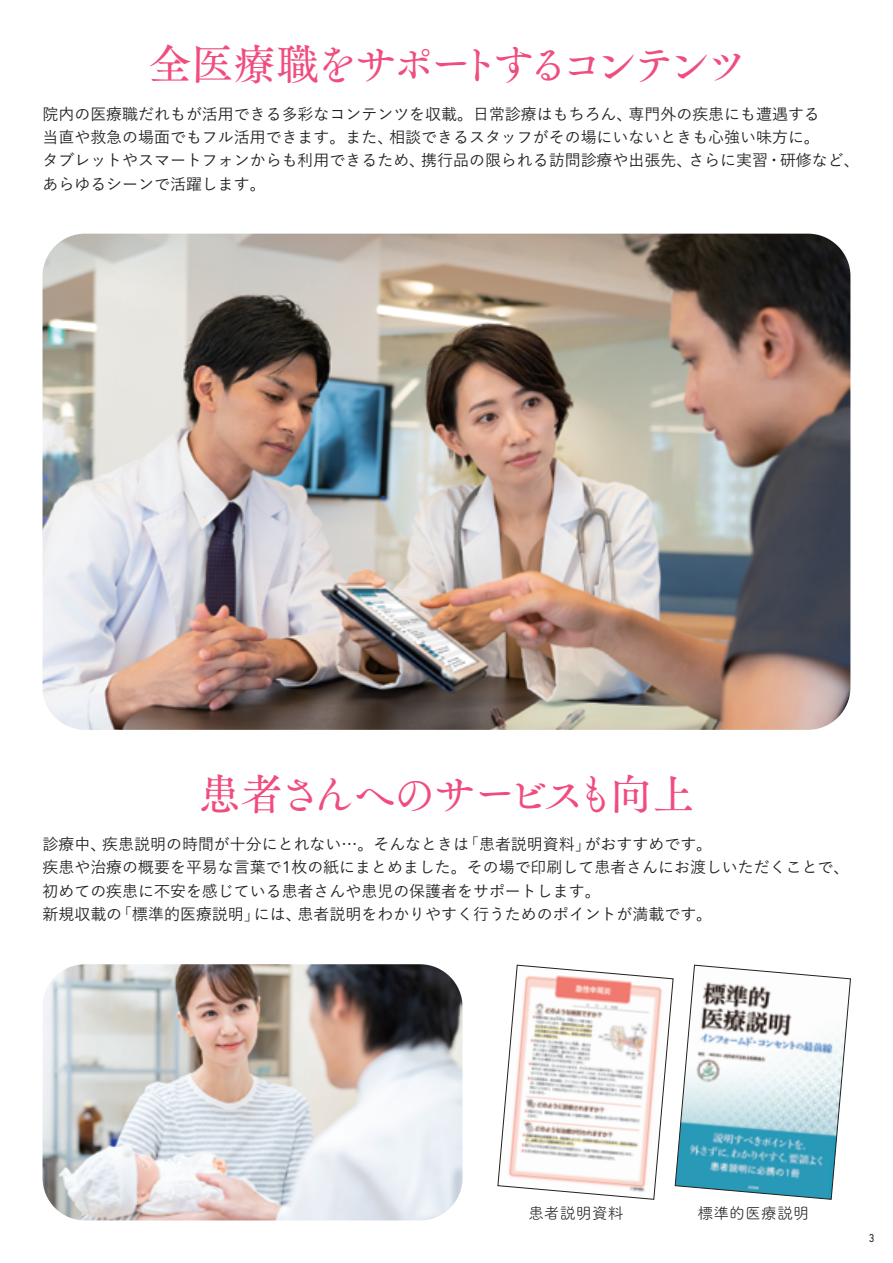
<style>
.page{position:relative;width:893px;height:1263px;background:#fff}
.page>*{position:absolute;margin:0;border:0;box-sizing:border-box;transform-origin:0 0}
.t1{font:42.45px "Tsuku A Old Min Pr 6 N M";letter-spacing:-.13em;color:#f04c7e}
.t2{font:42.45px "Tsuku A Old Min Pr 6 N M";letter-spacing:-.085em;color:#f04c7e}
.t3{font:500 15.9px/23.4px "Yu Go Pr 6 N";color:#231f20}
.t4{font:15.9px "Tsuku A Rd Gothic Std R";color:#231f20}
.t5{font:11.7px "DIN Next LT Pro";color:#231f20;scale:.9 1}
.s1{font-family:"Hira Min Pro N W2";font-weight:400}
.s2{font-family:"Avenir Next LT Pro";font-weight:400;font-size:16.8px}
</style>
<div class="page">
<svg style="left:497px;top:965px;width:354px;height:235px"></svg>
<img style="left:43px;top:234px;width:807px;height:496px">
<img style="left:43px;top:964px;width:420px;height:256px">
<h1 class="t1" style="left:149px;top:26px;width:600px">全医療職をサポートするコンテンツ</h1>
<p class="t3" style="left:43px;top:100px;width:819px">院内の医療職だれもが活用できる多彩なコンテンツを収載。日常診療はもちろん、専門外の疾患にも遭遇する<br>当直や救急の場面でもフル活用できます。また、相談できるスタッフがその場にいないときも心強い味方に。<br>タブレットやスマートフォンからも利用できるため、携行品の限られる訪問診療や出張先、さらに実習・研修など、あらゆるシーンで活躍します。</p>
<h1 class="t2" style="left:198px;top:757px;width:498px">患者さんへのサービスも向上</h1>
<p class="t3" style="left:43px;top:830px;width:808px">診療中、疾患説明の時間が十分にとれない…。そんなときは<span class="s1">「</span>患者説明資料<span class="s1">」</span>がおすすめです。<br>疾患や治療の概要を平易な言葉で<span class="s2">1</span>枚の紙にまとめました。その場で印刷して患者さんにお渡しいただくことで、初めての疾患に不安を感じている患者さんや患児の保護者をサポートします。<br>新規収載の<span class="s1">「</span>標準的医療説明<span class="s1">」</span>には、患者説明をわかりやすく行うためのポイントが満載です。</p>
<p class="t4" style="left:528px;top:1201px;width:97px">患者説明資料</p>
<p class="t4" style="left:697px;top:1201px;width:113px">標準的医療説明</p>
<p class="t5" style="left:869px;top:1231px;width:8px">3</p>
</div>
